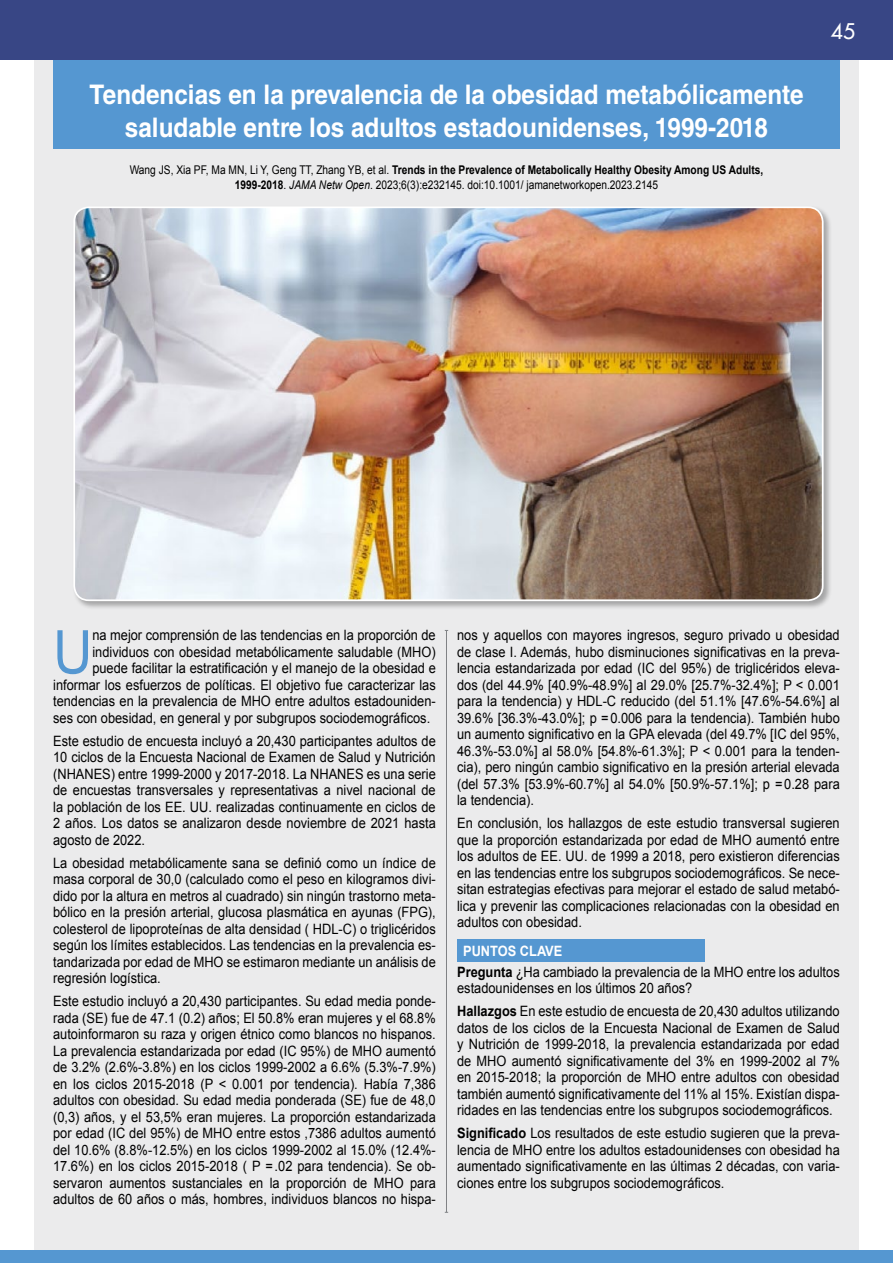
<style>
.page{position:relative;width:893px;height:1263px;background:#fff}
.page>*{position:absolute;margin:0;border:0;box-sizing:border-box;transform-origin:0 0}
.t1{font:60.3px "Arial";color:#5597d1;scale:.9 1}
.t2{font:700 27px/32.4px "Helvetica LT Std";color:#fff;text-align:center;scale:.9 1}
.t3{font:500 21px "Futura Std";color:#fff}
.t4{font:14.25px/16.5px "Arial";color:#000;text-align:justify;scale:.9 1}
.t5{font:12px/14.4px "Arial";color:#000;text-align:center;scale:.85 1}
.s1{font-weight:700}
.s2{font-style:italic}
.s3{font-weight:700;color:#fff}
</style>
<div class="page">
<div style="left:34px;top:55px;width:825px;height:1200px;background:#ebebec"></div>
<div style="left:53px;top:55px;width:787px;height:94px;background:#5597d1"></div>
<div style="left:457px;top:940px;width:248px;height:22px;background:#5597d1"></div>
<div style="left:0;top:0;width:893px;height:60px;background:#384685"></div>
<div style="left:0;top:1250px;width:893px;height:13px;background:#5597d1"></div>
<div style="left:72px;top:205px;width:760px;height:404px;background:#000;opacity:.3"></div>
<img style="left:74px;top:207px;width:749px;height:393px">
<div style="left:73px;top:206px;width:751px;height:395px;border:2px solid #fff;border-radius:15px"></div>
<hr style="left:446px;top:630px;width:1px;height:582px;background:#808285">
<h2 class="t2" style="left:89px;top:78px;width:795px">Tendencias en la prevalencia de la obesidad metabólicamente saludable entre los adultos estadounidenses, 1999-2018</h2>
<p class="t5" style="left:130px;top:163px;width:747px">Wang JS, Xia PF, Ma MN, Li Y, Geng TT, Zhang YB, et al. <span class="s1">Trends in the Prevalence of Metabolically Healthy Obesity Among US Adults,<br>1999-2018</span>. <span class="s2">JAMA Netw Open</span>. 2023;6(3):e232145. doi:10.1001/ jamanetworkopen.2023.2145</p>
<h3 class="t3" style="left:831px;top:18px;width:26px">45</h3>
<h1 class="t1" style="left:53px;top:613px;width:45px">U</h1>
<p class="t4" style="left:92px;top:627px;width:383px">na mejor comprensión de las tendencias en la proporción de</p>
<p class="t4" style="left:92px;top:644px;width:383px">individuos con obesidad metabólicamente saludable (MHO)</p>
<p class="t4" style="left:92px;top:660px;width:383px">puede facilitar la estratificación y el manejo de la obesidad e</p>
<p class="t4" style="left:53px;top:677px;width:427px">informar los esfuerzos de políticas. El objetivo fue caracterizar las</p>
<p class="t4" style="left:53px;top:693px;width:427px">tendencias en la prevalencia de MHO entre adultos estadouniden-</p>
<p class="t4" style="left:53px;top:710px;width:420px">ses con obesidad, en general y por subgrupos sociodemográficos.</p>
<p class="t4" style="left:53px;top:733px;width:427px">Este estudio de encuesta incluyó a 20,430 participantes adultos de 10 ciclos de la Encuesta Nacional de Examen de Salud y Nutrición (NHANES) entre 1999-2000 y 2017-2018. La NHANES es una serie de encuestas transversales y representativas a nivel nacional de la población de los EE. UU. realizadas continuamente en ciclos de 2 años. Los datos se analizaron desde noviembre de 2021 hasta agosto de 2022.</p>
<p class="t4" style="left:53px;top:855px;width:427px">La obesidad metabólicamente sana se definió como un índice de masa corporal de 30,0 (calculado como el peso en kilogramos divi&shy;dido por la altura en metros al cuadrado) sin ningún trastorno meta&shy;bólico en la presión arterial, glucosa plasmática en ayunas (FPG), colesterol de lipoproteínas de alta densidad ( HDL-C) o triglicéridos según los límites establecidos. Las tendencias en la prevalencia es&shy;tandarizada por edad de MHO se estimaron mediante un análisis de regresión logística.</p>
<p class="t4" style="left:53px;top:993px;width:427px">Este estudio incluyó a 20,430 participantes. Su edad media ponde&shy;rada (SE) fue de 47.1 (0.2) años; El 50.8% eran mujeres y el 68.8% autoinformaron su raza y origen étnico como blancos no hispanos.<br>La prevalencia estandarizada por edad (IC 95%) de MHO aumentó de 3.2% (2.6%-3.8%) en los ciclos 1999-2002 a 6.6% (5.3%-7.9%) en los ciclos 2015-2018 (P &lt; 0.001 por tendencia). Había 7,386 adultos con obesidad. Su edad media ponderada (SE) fue de 48,0 (0,3) años, y el 53,5% eran mujeres. La proporción estandarizada por edad (IC del 95%) de MHO entre estos ,7386 adultos aumentó del 10.6% (8.8%-12.5%) en los ciclos 1999-2002 al 15.0% (12.4%- 17.6%) en los ciclos 2015-2018 ( P =.02 para tendencia). Se ob&shy;servaron aumentos sustanciales en la proporción de MHO para adultos de 60 años o más, hombres, individuos blancos no hispa-</p>
<p class="t4" style="left:457px;top:627px;width:427px">nos y aquellos con mayores ingresos, seguro privado u obesidad de clase I. Además, hubo disminuciones significativas en la preva&shy;lencia estandarizada por edad (IC del 95%) de triglicéridos eleva&shy;dos (del 44.9% [40.9%-48.9%] al 29.0% [25.7%-32.4%]; P &lt; 0.001 para la tendencia) y HDL-C reducido (del 51.1% [47.6%-54.6%] al 39.6% [36.3%-43.0%]; p =0.006 para la tendencia). También hubo un aumento significativo en la GPA elevada (del 49.7% [IC del 95%, 46.3%-53.0%] al 58.0% [54.8%-61.3%]; P &lt; 0.001 para la tenden&shy;cia), pero ningún cambio significativo en la presión arterial elevada (del 57.3% [53.9%-60.7%] al 54.0% [50.9%-57.1%]; p =0.28 para la tendencia).</p>
<p class="t4" style="left:457px;top:815px;width:427px">En conclusión, los hallazgos de este estudio transversal sugieren que la proporción estandarizada por edad de MHO aumentó entre los adultos de EE. UU. de 1999 a 2018, pero existieron diferencias en las tendencias entre los subgrupos sociodemográficos. Se nece&shy;sitan estrategias efectivas para mejorar el estado de salud metabó&shy;lica y prevenir las complicaciones relacionadas con la obesidad en adultos con obesidad.</p>
<p class="t4" style="left:457px;top:941px;width:427px;line-height:20.7px;text-indent:6px"><span class="s3">PUNTOS CLAVE<br></span><span class="s1">Pregunta</span> ¿Ha cambiado la prevalencia de la MHO entre los adultos</p>
<p class="t4" style="left:457px;top:977px;width:427px;line-height:22.8px">estadounidenses en los últimos 20 años?<br><span class="s1">Hallazgos</span> En este estudio de encuesta de 20,430 adultos utilizando</p>
<p class="t4" style="left:457px;top:1020px;width:427px">datos de los ciclos de la Encuesta Nacional de Examen de Salud y Nutrición de 1999-2018, la prevalencia estandarizada por edad de MHO aumentó significativamente del 3% en 1999-2002 al 7% en 2015-2018; la proporción de MHO entre adultos con obesidad también aumentó significativamente del 11% al 15%. Existían dispa&shy;ridades en las tendencias entre los subgrupos sociodemográficos.</p>
<p class="t4" style="left:457px;top:1125px;width:427px"><span class="s1">Significado</span> Los resultados de este estudio sugieren que la preva&shy;lencia de MHO entre los adultos estadounidenses con obesidad ha aumentado significativamente en las últimas 2 décadas, con varia&shy;ciones entre los subgrupos sociodemográficos.</p>
</div>
